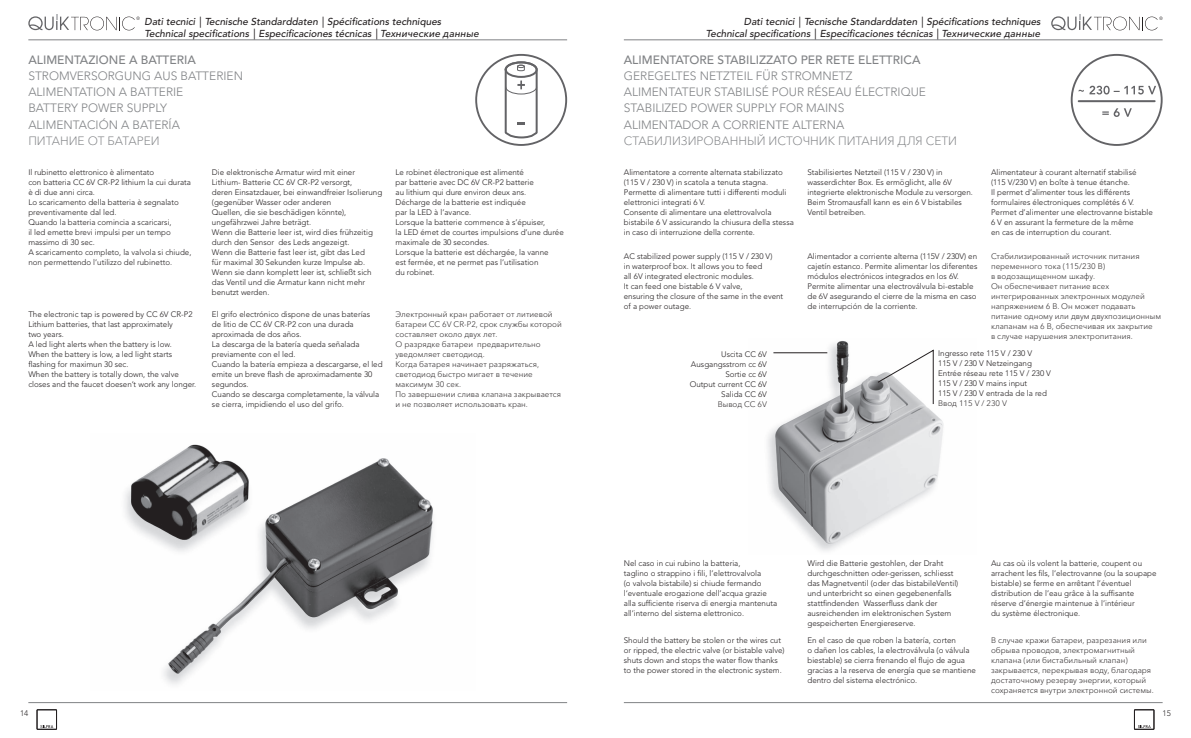
<style>
.page{position:relative;width:1191px;height:738px;background:#fff}
.page>*{position:absolute;margin:0;border:0;box-sizing:border-box;transform-origin:0 0}
.t1{font:300 12px/16px "Avenir LT Std";color:#808285}
.t2{font:500 12px "Avenir LT Std";color:#808285}
.t3{font:300 12px "Avenir Next Cyr";color:#808285}
.t4{font:italic 500 10px/12px "Avenir LT Std";color:#231f20}
.t5{font:300 8px/10px "Avenir LT Std";color:#231f20}
.t6{font:300 8px/10px "Avenir Next Cyr";color:#231f20}
.s1{font-family:"Avenir Next Cyr"}
</style>
<div class="page">
<img style="left:124px;top:444px;width:309px;height:241px">
<svg style="left:504px;top:61px;width:34px;height:78px"></svg>
<div style="left:475px;top:54px;width:92px;height:92px;border:2px solid #636366;border-radius:50%"></div>
<img style="left:767px;top:341px;width:177px;height:210px">
<div style="left:1070px;top:54px;width:92px;height:92px;border:2px solid #636366;border-radius:50%"></div>
<svg style="left:1078px;top:86px;width:78px;height:8px"></svg>
<svg style="left:1102px;top:108px;width:29px;height:9px"></svg>
<hr style="left:1078px;top:100px;width:76px;height:2px;background:#636366">
<svg style="left:877px;top:349px;width:56px;height:55px"></svg>
<hr style="left:773px;top:352px;width:54px;height:1px;background:#231f20">
<svg style="left:28px;top:14px;width:112px;height:16px"></svg>
<svg style="left:1051px;top:14px;width:111px;height:16px"></svg>
<hr style="left:28px;top:702px;width:539px;height:1px;background:#808285">
<hr style="left:28px;top:40px;width:539px;height:1px;background:#808285">
<hr style="left:624px;top:702px;width:538px;height:1px;background:#808285">
<hr style="left:624px;top:40px;width:538px;height:1px;background:#808285">
<div style="left:1134px;top:709px;width:20px;height:20px;border:1px solid #231f20"></div>
<svg style="left:1138px;top:725px;width:12px;height:2px"></svg>
<div style="left:37px;top:709px;width:20px;height:20px;border:1px solid #231f20"></div>
<svg style="left:40px;top:725px;width:13px;height:2px"></svg>
<p class="t4" style="left:145px;top:15px;width:336px">Dati tecnici | Tecnische Standarddaten | Spécifications techniques<br>Technical specifications | Especificaciones técnicas | <span class="s1">Технические данные</span></p>
<p class="t4" style="left:706px;top:15px;width:336px;text-align:right">Dati tecnici | Tecnische Standarddaten | Spécifications techniques<br>Technical specifications | Especificaciones técnicas | <span class="s1">Технические данные</span></p>
<h1 class="t2" style="left:28px;top:53px;width:169px">ALIMENTAZIONE A BATTERIA</h1>
<h1 class="t1" style="left:28px;top:68px;width:216px">STROMVERSORGUNG AUS BATTERIEN<br>ALIMENTATION A BATTERIE<br>BATTERY POWER SUPPLY<br>ALIMENTACIÓN A BATERÍA</h1>
<h1 class="t3" style="left:28px;top:133px;width:133px">ПИТАНИЕ ОТ БАТАРЕИ</h1>
<p class="t5" style="left:28px;top:167px;width:165px">Il rubinetto elettronico è alimentato<br>con batteria CC 6V CR-P2 lithium la cui durata è di due anni circa.<br>Lo scaricamento della batteria è segnalato preventivamente dal led.<br>Quando la batteria comincia a scaricarsi,<br>il led emette brevi impulsi per un tempo massimo di 30 sec.<br>A scaricamento completo, la valvola si chiude, non permettendo l’utilizzo del rubinetto.</p>
<p class="t5" style="left:212px;top:167px;width:172px">Die elektronische Armatur wird mit einer Lithium- Batterie CC 6V CR-P2 versorgt,<br>deren Einsatzdauer, bei einwandfreier Isolierung (gegenüber Wasser oder anderen<br>Quellen, die sie beschädigen könnte), ungefährzwei Jahre beträgt.<br>Wenn die Batterie leer ist, wird dies frühzeitig durch den Sensor des Leds angezeigt.<br>Wenn die Batterie fast leer ist, gibt das Led<br>für maximal 30 Sekunden kurze Impulse ab.<br>Wenn sie dann komplett leer ist, schließt sich das Ventil und die Armatur kann nicht mehr benutzt werden.</p>
<p class="t5" style="left:395px;top:167px;width:170px">Le robinet électronique est alimenté<br>par batterie avec DC 6V CR-P2 batterie<br>au lithium qui dure environ deux ans.<br>Décharge de la batterie est indiquée<br>par la LED à l’avance.<br>Lorsque la batterie commence à s’épuiser,<br>la LED émet de courtes impulsions d’une durée maximale de 30 secondes.<br>Lorsque la batterie est déchargée, la vanne<br>est fermée, et ne permet pas l’utilisation<br>du robinet.</p>
<p class="t5" style="left:28px;top:309px;width:169px">The electronic tap is powered by CC 6V CR-P2<br>Lithium batteries, that last approximately<br>two years.<br>A led light alerts when the battery is low.<br>When the battery is low, a led light starts flashing for maximun 30 sec.<br>When the battery is totally down, the valve closes and the faucet doesen’t work any longer.</p>
<p class="t5" style="left:212px;top:309px;width:172px">El grifo electrónico dispone de unas baterías<br>de litio de CC 6V CR-P2 con una durada aproximada de dos años.<br>La descarga de la batería queda señalada previamente con el led.<br>Cuando la batería empieza a descargarse, el led emite un breve flash de aproximadamente 30 segundos.<br>Cuando se descarga completamente, la válvula se cierra, impidiendo el uso del grifo.</p>
<p class="t6" style="left:395px;top:309px;width:168px">Электронный кран работает от литиевой батареи CC 6V CR-P2, срок службы которой составляет около двух лет.<br>О разрядке батареи предварительно уведомляет светодиод.<br>Когда батарея начинает разряжаться, светодиод быстро мигает в течение максимум 30 сек.<br>По завершении слива клапана закрывается и не позволяет использовать кран.</p>
<h1 class="t2" style="left:624px;top:53px;width:298px">ALIMENTATORE STABILIZZATO PER RETE ELETTRICA</h1>
<h1 class="t1" style="left:624px;top:68px;width:304px">GEREGELTES NETZTEIL FÜR STROMNETZ ALIMENTATEUR STABILISÉ POUR RÉSEAU ÉLECTRIQUE STABILIZED POWER SUPPLY FOR MAINS ALIMENTADOR A CORRIENTE ALTERNA</h1>
<h1 class="t3" style="left:624px;top:133px;width:335px">СТАБИЛИЗИРОВАННЫЙ ИСТОЧНИК ПИТАНИЯ ДЛЯ СЕТИ</h1>
<p class="t5" style="left:624px;top:167px;width:171px">Alimentatore a corrente alternata stabilizzato (115 V / 230 V) in scatola a tenuta stagna.<br>Permette di alimentare tutti i differenti moduli elettronici integrati 6 V.<br>Consente di alimentare una elettrovalvola bistabile 6 V assicurando la chiusura della stessa in caso di interruzione della corrente.</p>
<p class="t5" style="left:807px;top:167px;width:167px">Stabilisiertes Netzteil (115 V / 230 V) in wasserdichter Box. Es ermöglicht, alle 6V integrierte elektronische Module zu versorgen.<br>Beim Stromausfall kann es ein 6 V bistabiles Ventil betreiben.</p>
<p class="t5" style="left:991px;top:167px;width:163px">Alimentateur à courant alternatif stabilisé (115 V/230 V) en boîte à tenue étanche.<br>Il permet d’alimenter tous les différents formulaires électroniques complétés 6 V.<br>Permet d’alimenter une electrovanne bistable 6 V en assurant la fermeture de la même<br>en cas de interruption du courant.</p>
<p class="t5" style="left:624px;top:251px;width:161px">AC stabilized power supply (115 V / 230 V)<br>in waterproof box. It allows you to feed<br>all 6V integrated electronic modules.<br>It can feed one bistable 6 V valve,<br>ensuring the closure of the same in the event of a power outage.</p>
<p class="t5" style="left:807px;top:251px;width:171px">Alimentador a corriente alterna (115V / 230V) en cajetín estanco. Permite alimentar los diferentes módulos electrónicos integrados en los 6V.<br>Permite alimentar una electroválvula bi-estable de 6V asegurando el cierre de la misma en caso de interrupción de la corriente.</p>
<p class="t6" style="left:991px;top:251px;width:172px">Стабилизированный источник питания переменного тока (115/230 В)<br>в водозащищенном шкафу.<br>Он обеспечивает питание всех интегрированных электронных модулей напряжением 6 В. Он может подавать питание одному или двум двухпозиционным клапанам на 6 В, обеспечивая их закрытие<br>в случае нарушения электропитания.</p>
<p class="t5" style="left:690px;top:349px;width:79px;text-align:right">Uscita CC 6V<br>Ausgangsstrom cc 6V<br>Sortie cc 6V<br>Output current CC 6V<br>Salida CC 6V</p>
<p class="t6" style="left:718px;top:399px;width:51px">Вывод CC 6V</p>
<p class="t5" style="left:938px;top:348px;width:114px">Ingresso rete 115 V / 230 V<br>115 V / 230 V Netzeingang<br>Entrée réseau rete 115 V / 230 V<br>115 V / 230 V mains input<br>115 V / 230 V entrada de la red</p>
<p class="t6" style="left:938px;top:398px;width:70px">Ввод 115 V / 230 V</p>
<p class="t5" style="left:624px;top:557px;width:155px">Nel caso in cui rubino la batteria,<br>taglino o strappino i fili, l’elettrovalvola<br>(o valvola bistabile) si chiude fermando l‘eventuale erogazione dell’acqua grazie alla sufficiente riserva di energia mantenuta all’interno del sistema elettronico.</p>
<p class="t5" style="left:807px;top:557px;width:152px">Wird die Batterie gestohlen, der Draht durchgeschnitten oder-gerissen, schliesst das Magnetventil (oder das bistabileVentil) und unterbricht so einen gegebenenfalls stattfindenden Wasserfluss dank der ausreichenden im elektronischen System gespeicherten Energiereserve.</p>
<p class="t5" style="left:991px;top:557px;width:167px">Au cas où ils volent la batterie, coupent ou arrachent les fils, l’electrovanne (ou la soupape bistable) se ferme en arrêtant l’éventuel distribution de l’eau grâce à la suffisante réserve d’énergie maintenue à l’intérieur<br>du système électronique.</p>
<p class="t5" style="left:624px;top:635px;width:162px">Should the battery be stolen or the wires cut or ripped, the electric valve (or bistable valve) shuts down and stops the water flow thanks to the power stored in the electronic system.</p>
<p class="t5" style="left:807px;top:635px;width:170px">En el caso de que roben la batería, corten<br>o dañen los cables, la electroválvula (o válvula biestable) se cierra frenando el flujo de agua gracias a la reserva de energía que se mantiene dentro del sistema electrónico.</p>
<p class="t6" style="left:991px;top:635px;width:164px">В случае кражи батареи, разрезания или обрыва проводов, электромагнитный клапана (или бистабильный клапан) закрывается, перекрывая воду, благодаря достаточному резерву энергии, который сохраняется внутри электронной системы.</p>
<p class="t5" style="left:20px;top:707px;width:10px">14</p>
<p class="t5" style="left:1162px;top:707px;width:10px">15</p>
</div>
